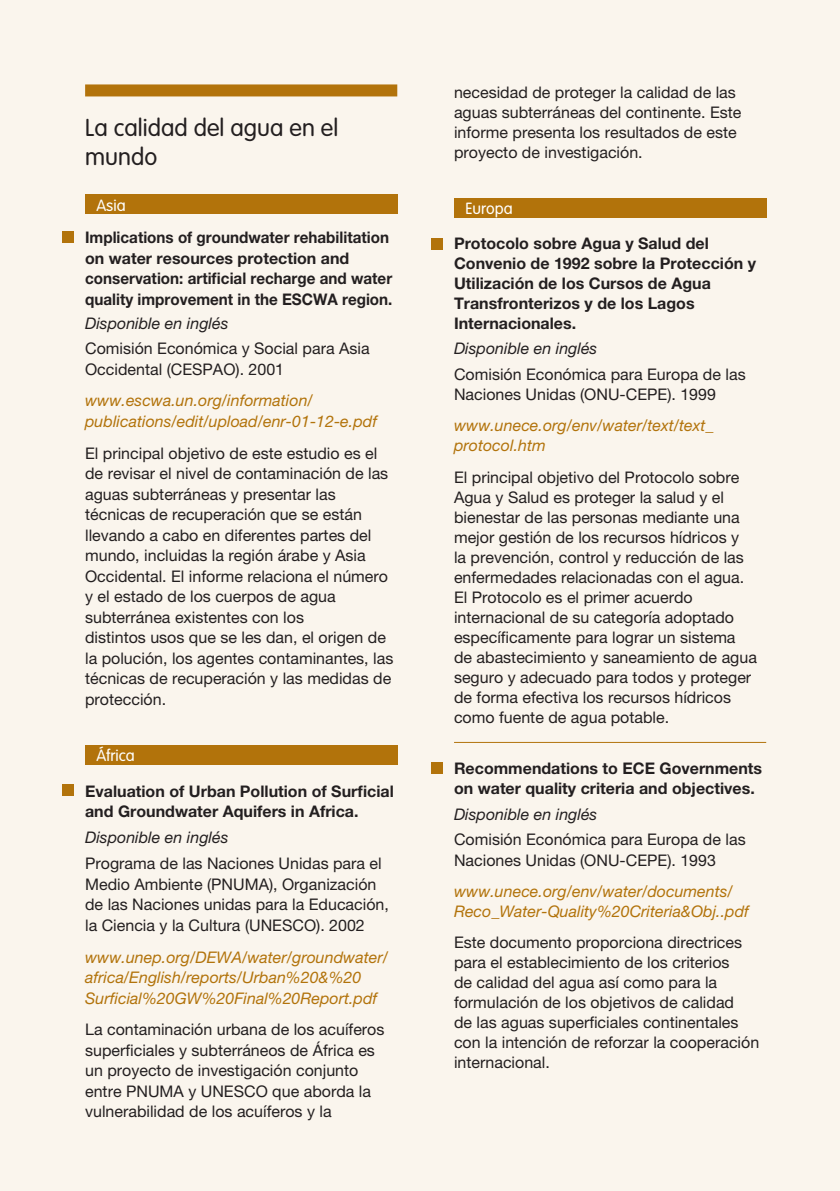
<style>
.page{position:relative;width:840px;height:1191px;background:#fff}
.page>*{position:absolute;margin:0;border:0;box-sizing:border-box;transform-origin:0 0}
.t1{font:300 24px/29.2px "VAG Rounded Std";color:#231f20}
.t2{font:16px/20px "Helvetica Neue";color:#231f20}
.t3{font:italic 16px/20.4px "Helvetica Neue";color:#b2730b}
.t4{font:700 16px/20px "Helvetica Neue";color:#231f20}
.t5{font:700 16px/20.4px "Helvetica Neue";color:#231f20;scale:.95 1}
.t6{font:italic 16px "Helvetica Neue";color:#231f20}
.t7{font:300 16px "VAG Rounded Std";color:#fff}
</style>
<div class="page">
<div style="left:0;top:0;width:839px;height:1191px;background:#faf5ed"></div>
<div style="left:85px;top:84px;width:312px;height:12px;background:#b2730b"></div>
<div style="left:85px;top:195px;width:312px;height:19px;background:#b2730b"></div>
<div style="left:85px;top:745px;width:312px;height:19px;background:#b2730b"></div>
<hr style="left:454px;top:742px;width:311px;height:1px;background:#b2730b">
<div style="left:454px;top:198px;width:311px;height:19px;background:#b2730b"></div>
<div style="left:62px;top:232px;width:12px;height:11px;background:#b2730b"></div>
<div style="left:62px;top:784px;width:12px;height:12px;background:#b2730b"></div>
<div style="left:431px;top:238px;width:11px;height:11px;background:#b2730b"></div>
<div style="left:431px;top:762px;width:11px;height:11px;background:#b2730b"></div>
<h1 class="t1" style="left:85px;top:115px;width:254px">La calidad del agua en el mundo</h1>
<p class="t7" style="left:96px;top:198px;width:31px">Asia</p>
<p class="t5" style="left:85px;top:229px;width:325px">Implications of groundwater rehabilitation on water resources protection and conservation: artificial recharge and water quality improvement in the ESCWA region.</p>
<p class="t6" style="left:85px;top:318px;width:145px">Disponible en inglés</p>
<p class="t2" style="left:85px;top:339px;width:286px">Comisión Económica y Social para Asia<br>Occidental (CESPAO). 2001</p>
<p class="t3" style="left:85px;top:392px;width:293px">www.escwa.un.org/information/ publications/edit/upload/enr-01-12-e.pdf</p>
<p class="t2" style="left:85px;top:444px;width:309px">El principal objetivo de este estudio es el de revisar el nivel de contaminación de las aguas subterráneas y presentar las técnicas de recuperación que se están llevando a cabo en diferentes partes del mundo, incluidas la región árabe y Asia Occidental. El informe relaciona el número y el estado de los cuerpos de agua subterránea existentes con los<br>distintos usos que se les dan, el origen de la polución, los agentes contaminantes, las técnicas de recuperación y las medidas de protección.</p>
<p class="t7" style="left:96px;top:748px;width:40px">África</p>
<p class="t4" style="left:85px;top:782px;width:310px">Evaluation of Urban Pollution of Surficial and Groundwater Aquifers in Africa.</p>
<p class="t6" style="left:85px;top:831px;width:145px">Disponible en inglés</p>
<p class="t2" style="left:85px;top:854px;width:305px">Programa de las Naciones Unidas para el Medio Ambiente (PNUMA), Organización de las Naciones unidas para la Educación, la Ciencia y la Cultura (UNESCO). 2002</p>
<p class="t3" style="left:85px;top:948px;width:304px">www.unep.org/DEWA/water/groundwater/ africa/English/reports/Urban%20&amp;%20<br>Surficial%20GW%20Final%20Report.pdf</p>
<p class="t2" style="left:85px;top:1020px;width:301px">La contaminación urbana de los acuíferos superficiales y subterráneos de África es un proyecto de investigación conjunto entre PNUMA y UNESCO que aborda la vulnerabilidad de los acuíferos y la</p>
<p class="t2" style="left:454px;top:83px;width:289px">necesidad de proteger la calidad de las aguas subterráneas del continente. Este informe presenta los resultados de este proyecto de investigación.</p>
<p class="t7" style="left:465px;top:201px;width:49px">Europa</p>
<p class="t4" style="left:454px;top:234px;width:303px">Protocolo sobre Agua y Salud del<br>Convenio de 1992 sobre la Protección y<br>Utilización de los Cursos de Agua<br>Transfronterizos y de los Lagos<br>Internacionales.</p>
<p class="t6" style="left:454px;top:343px;width:145px">Disponible en inglés</p>
<p class="t2" style="left:454px;top:366px;width:293px">Comisión Económica para Europa de las<br>Naciones Unidas (ONU-CEPE). 1999</p>
<p class="t3" style="left:454px;top:417px;width:261px">www.unece.org/env/water/text/text_ protocol.htm</p>
<p class="t2" style="left:454px;top:468px;width:304px">El principal objetivo del Protocolo sobre Agua y Salud es proteger la salud y el bienestar de las personas mediante una mejor gestión de los recursos hídricos y<br>la prevención, control y reducción de las enfermedades relacionadas con el agua.<br>El Protocolo es el primer acuerdo internacional de su categoría adoptado específicamente para lograr un sistema de abastecimiento y saneamiento de agua seguro y adecuado para todos y proteger de forma efectiva los recursos hídricos como fuente de agua potable.</p>
<p class="t4" style="left:454px;top:760px;width:309px">Recommendations to ECE Governments on water quality criteria and objectives.</p>
<p class="t6" style="left:454px;top:808px;width:145px">Disponible en inglés</p>
<p class="t2" style="left:454px;top:831px;width:293px">Comisión Económica para Europa de las<br>Naciones Unidas (ONU-CEPE). 1993</p>
<p class="t3" style="left:454px;top:882px;width:296px">www.unece.org/env/water/documents/<br>Reco_Water-Quality%20Criteria&amp;Obj..pdf</p>
<p class="t2" style="left:454px;top:933px;width:306px">Este documento proporciona directrices para el establecimiento de los criterios<br>de calidad del agua así como para la formulación de los objetivos de calidad<br>de las aguas superficiales continentales con la intención de reforzar la cooperación internacional.</p>
</div>
